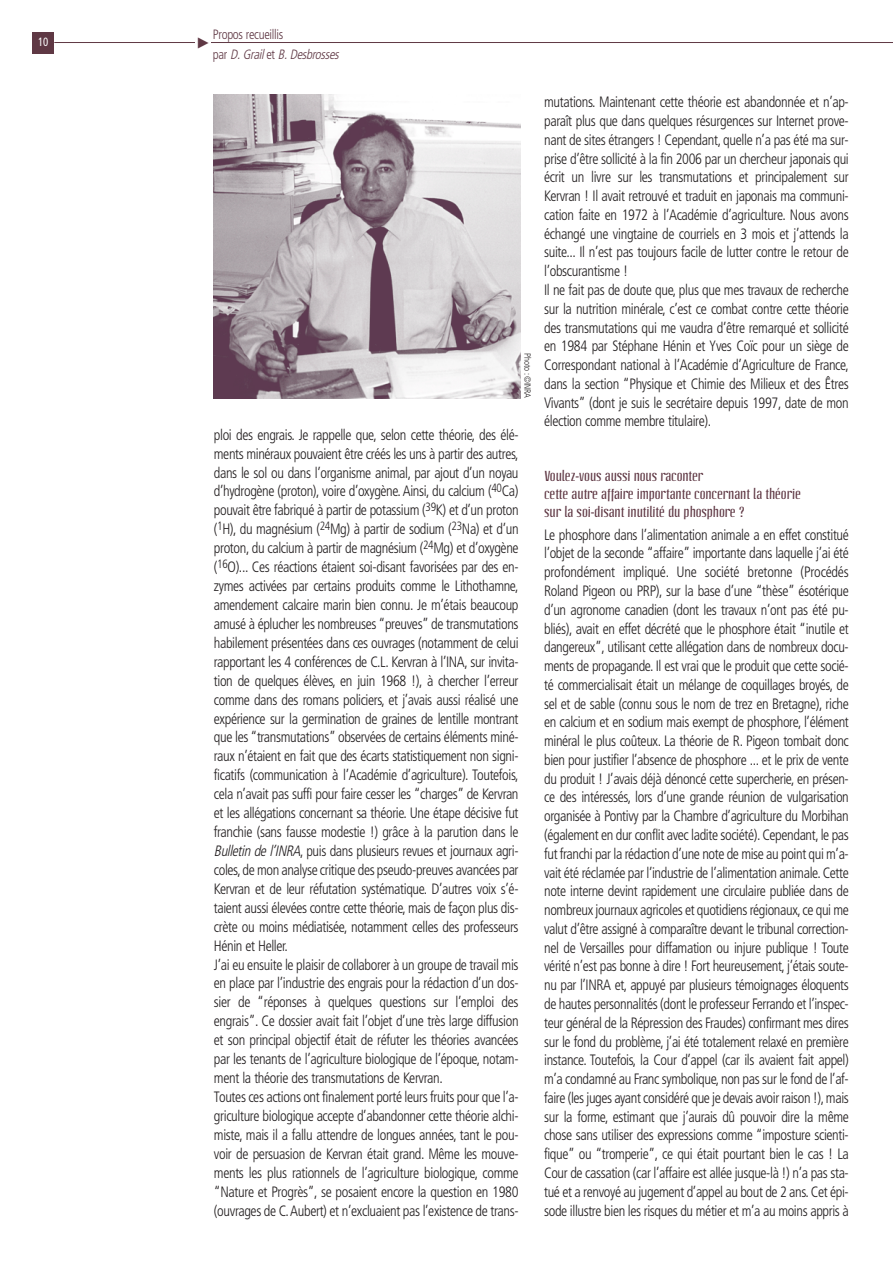
<style>
.page{position:relative;width:893px;height:1263px;background:#fff}
.page>*{position:absolute;margin:0;border:0;box-sizing:border-box;transform-origin:0 0}
.t1{font:300 condensed 15px/18.8px "Frutiger";letter-spacing:-.025em;color:#231f20;scale:.95 1}
.t2{font:14.25px/18px "Linotype Octane";letter-spacing:-.01em;color:#5f3844}
.t3{font:300 condensed 13.5px/19.5px "Frutiger";letter-spacing:-.025em;color:#5f3844;scale:.95 1}
.t4{font:condensed 12px "Frutiger";color:#fff;scale:.9 1}
.t5{font:300 condensed 9px "Frutiger";letter-spacing:-.025em;color:#231f20;scale:.95 1}
.s1{font-style:italic}
</style>
<div class="page">
<hr style="left:54px;top:42px;width:838px;height:1px;background:#5f3844">
<div style="left:195px;top:28px;width:16px;height:30px;background:#fff"></div>
<div style="left:33px;top:32px;width:21px;height:22px;background:#5f3844"></div>
<img style="left:213px;top:95px;width:308px;height:303px">
<p class="t4" style="left:38px;top:37px;width:13px">10</p>
<p class="t3" style="left:213px;top:26px;width:137px">Propos recueillis<br>p a r <span class="s1">D.Grail</span>e t <span class="s1">B.Desbrosses</span></p>
<p class="t5" style="left:531px;top:353px;width:49px;rotate:90deg">Photo : ©INRA</p>
<p class="t1" style="left:214px;top:426px;width:322px">ploi des engrais. Je rappelle que, selon cette théorie, des élé&shy;ments minéraux pouvaient être créés les uns à partir des autres, dans le sol ou dans l’organisme animal, par ajout d’un noyau d’hydrogène (proton), voire d’oxygène. Ainsi, du calcium (<sup>40</sup>Ca) pouvait être fabriqué à partir de potassium (<sup>39</sup>K) et d’un proton (<sup>1</sup>H), du magnésium (<sup>24</sup>Mg) à partir de sodium (<sup>23</sup>Na) et d’un proton, du calcium à partir de magnésium (<sup>24</sup>Mg) et d’oxygène (<sup>16</sup>O)... Ces réactions étaient soi-disant favorisées par des en&shy;zymes activées par certains produits comme le Lithothamne, amendement calcaire marin bien connu. Je m’étais beaucoup amusé à éplucher les nombreuses “preuves” de transmutations habilement présentées dans ces ouvrages (notamment de celui rapportant les 4 conférences de C.L. Kervran à l’INA, sur invita&shy;tion de quelques élèves, en juin 1968 !), à chercher l’erreur comme dans des romans policiers, et j’avais aussi réalisé une expérience sur la germination de graines de lentille montrant que les “transmutations” observées de certains éléments miné&shy;raux n’étaient en fait que des écarts statistiquement non signi&shy;ficatifs (communication à l’Académie d’agriculture). Toutefois, cela n’avait pas suffi pour faire cesser les “charges” de Kervran et les allégations concernant sa théorie. Une étape décisive fut franchie (sans fausse modestie !) grâce à la parution dans le <span class="s1">Bulletin del’INRA</span>, puis dans plusieurs revues et journaux agri&shy;coles,de mon analyse critique des pseudo-preuves avancées par Kervran et de leur réfutation systématique. D’autres voix s’é&shy;taient aussi élevées contre cette théorie, mais de façon plus dis&shy;crète ou moins médiatisée, notamment celles des professeurs Hénin et Heller.<br>J’ai eu ensuite le plaisir de collaborer à un groupe de travail mis en place par l’industrie des engrais pour la rédaction d’un dos&shy;sier de “réponses à quelques questions sur l’emploi des engrais”. Ce dossier avait fait l’objet d’une très large diffusion et son principal objectif était de réfuter les théories avancées par les tenants de l’agriculture biologique de l’époque, notam&shy;ment la théorie des transmutations de Kervran.<br>Toutes ces actions ont finalement porté leurs fruits pour que l’a&shy;griculture biologique accepte d’abandonner cette théorie alchi&shy;miste, mais il a fallu attendre de longues années, tant le pou&shy;voir de persuasion de Kervran était grand. Même les mouve&shy;ments les plus rationnels de l’agriculture biologique, comme “Nature et Progrès”, se posaient encore la question en 1980 (ouvrages de C.Aubert) et n’excluaient pas l’existence de trans-</p>
<p class="t1" style="left:544px;top:94px;width:322px">mutations. Maintenant cette théorie est abandonnée et n’ap&shy;paraît plus que dans quelques résurgences sur Internet prove&shy;nant de sites étrangers ! Cependant, quelle n’a pas été ma sur&shy;prise d’être sollicité à la fin 2006 par un chercheur japonais qui écrit un livre sur les transmutations et principalement sur Kervran ! Il avait retrouvé et traduit en japonais ma communi&shy;cation faite en 1972 à l’Académie d’agriculture. Nous avons échangé une vingtaine de courriels en 3 mois et j’attends la suite... Il n’est pas toujours facile de lutter contre le retour de l’obscurantisme !<br>Il ne fait pas de doute que, plus que mes travaux de recherche sur la nutrition minérale, c’est ce combat contre cette théorie des transmutations qui me vaudra d’être remarqué et sollicité en 1984 par Stéphane Hénin et Yves Coïc pour un siège de Correspondant national à l’Académie d’Agriculture de France, dans la section “Physique et Chimie des Milieux et des Êtres Vivants” (dont je suis le secrétaire depuis 1997, date de mon élection comme membre titulaire).</p>
<p class="t2" style="left:544px;top:467px;width:258px">Voulez-vous aussi nous raconter<br>cette autre affaire importante concernant la théorie sur la soi-disant inutilité du phosphore ?</p>
<p class="t1" style="left:544px;top:526px;width:322px;text-align:justify">Le phosphore dans l’alimentation animale a en effet constitué l’objet de la seconde “affaire” importante dans laquelle j’ai été profondément impliqué. Une société bretonne (Procédés Roland Pigeon ou PRP), sur la base d’une “thèse” ésotérique d’un agronome canadien (dont les travaux n’ont pas été pu&shy;bliés), avait en effet décrété que le phosphore était “inutile et dangereux”, utilisant cette allégation dans de nombreux docu&shy;ments de propagande. Il est vrai que le produit que cette socié&shy;té commercialisait était un mélange de coquillages broyés, de sel et de sable (connu sous le nom de trez en Bretagne), riche en calcium et en sodium mais exempt de phosphore, l’élément minéral le plus coûteux. La théorie de R. Pigeon tombait donc bien pour justifier l’absence de phosphore ... et le prix de vente du produit ! J’avais déjà dénoncé cette supercherie, en présen&shy;ce des intéressés, lors d’une grande réunion de vulgarisation organisée à Pontivy par la Chambre d’agriculture du Morbihan (également en dur conflit avec ladite société). Cependant, le pas fut franchi par la rédaction d’une note de mise au point qui m’a&shy;vait été réclamée par l’industrie de l’alimentation animale. Cette note interne devint rapidement une circulaire publiée dans de nombreux journaux agricoles et quotidiens régionaux,ce qui me valut d’être assigné à comparaître devant le tribunal correction&shy;nel de Versailles pour diffamation ou injure publique ! Toute vérité n’est pas bonne à dire ! Fort heureusement, j’étais soute&shy;nu par l’INRA et, appuyé par plusieurs témoignages éloquents de hautes personnalités (dont le professeur Ferrando et l’inspec&shy;teur général de la Répression des Fraudes) confirmant mes dires sur le fond du problème, j’ai été totalement relaxé en première instance. Toutefois, la Cour d’appel (car ils avaient fait appel) m’a condamné au Franc symbolique, non pas sur le fond de l’af&shy;faire (les juges ayant considéré que je devais avoir raison !),mais sur la forme, estimant que j’aurais dû pouvoir dire la même chose sans utiliser des expressions comme “imposture scienti&shy;fique” ou “tromperie”, ce qui était pourtant bien le cas ! La Cour de cassation (car l’affaire est allée jusque-là !) n’a pas sta&shy;tué et a renvoyé au jugement d’appel au bout de 2 ans. Cet épi&shy;sode illustre bien les risques du métier et m’a au moins appris à</p>
</div>
